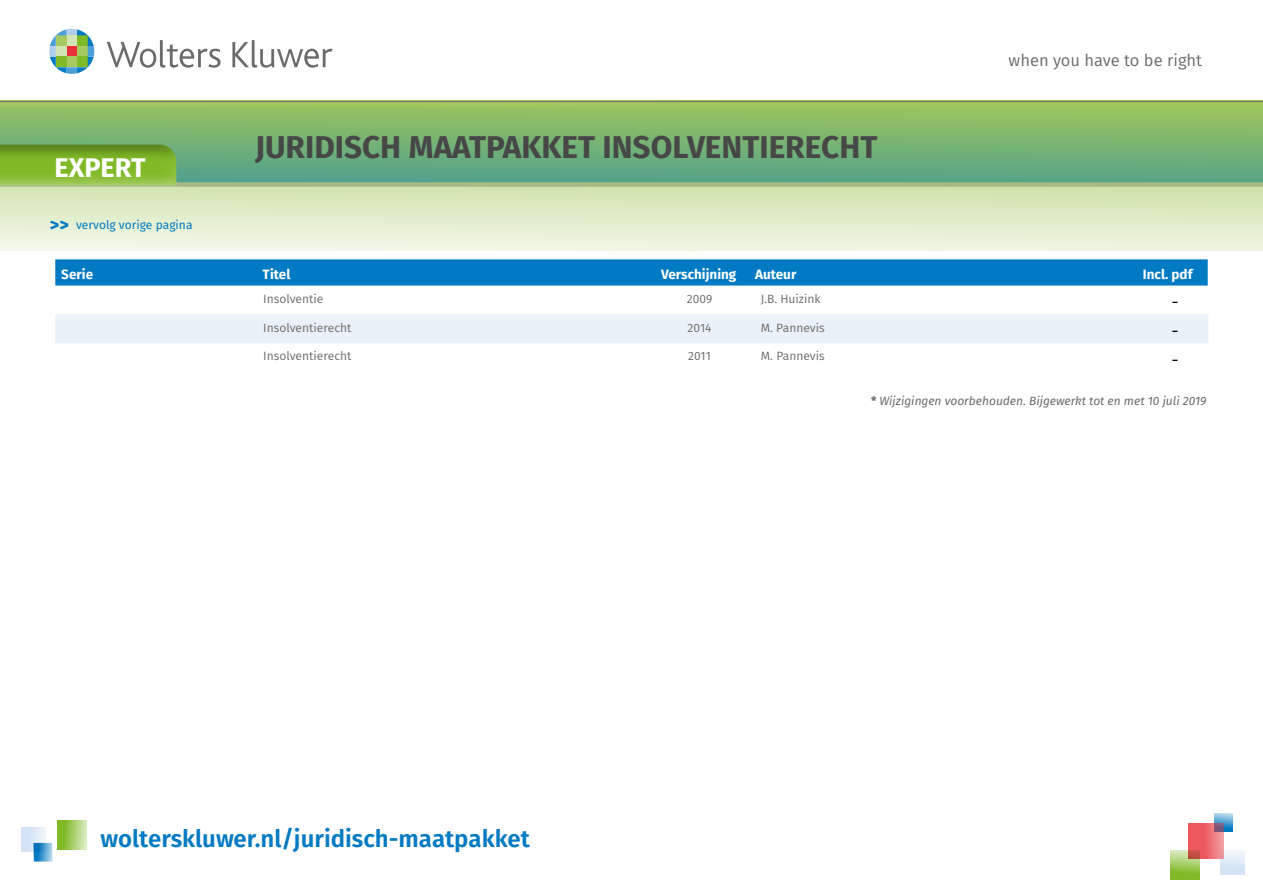
<style>
.page{position:relative;width:1263px;height:893px;background:#fff}
.page>*{position:absolute;margin:0;border:0;box-sizing:border-box;transform-origin:0 0}
.t1{font:700 31.5px "Fira Sans";color:#474747}
.t2{font:700 27px "Fira Sans";color:#fff}
.t3{font:600 24px "Fira Sans";color:#007ac2}
.t4{font:18px "Fira Sans";color:#000}
.t5{font:16.5px "Fira Sans";color:#6b6b6a}
.t6{font:700 13.5px "Fira Sans";color:#fff}
.t7{font:12px "Fira Sans";color:#6b6b6a}
.t8{font:italic 12px "Fira Sans";color:#6b6b6a}
.t9{font:12px "Fira Sans";color:#007ac2}
.s1{font-weight:800;font-size:18px}
.s2{font-weight:700;font-style:normal}
</style>
<div class="page">
<svg style="left:0;top:102px;width:1263px;height:149px;background:#aace9b"></svg>
<svg style="left:1214px;top:813px;width:19px;height:19px"></svg>
<div style="left:1220px;top:850px;width:24px;height:24px;background:linear-gradient(to bottom,#f3f5fa,#d0e0f4)"></div>
<svg style="left:1188px;top:823px;width:35px;height:35px"></svg>
<svg style="left:1170px;top:850px;width:30px;height:29px"></svg>
<div style="left:0;top:134px;width:187px;height:54px;background:#000;opacity:.75"></div>
<hr style="left:0;top:101px;width:1263px;height:1px;background:#6b6b6a">
<svg style="left:57px;top:820px;width:29px;height:29px"></svg>
<div style="left:22px;top:827px;width:24px;height:25px;background:linear-gradient(to right,#cddef4,#eef4fb)"></div>
<svg style="left:33px;top:843px;width:19px;height:18px"></svg>
<svg style="left:55px;top:259px;width:1153px;height:27px;background:#087ec3"></svg>
<svg style="left:107px;top:40px;width:114px;height:28px"></svg>
<svg style="left:232px;top:40px;width:100px;height:28px"></svg>
<svg style="left:49px;top:29px;width:45px;height:45px"></svg>
<div style="left:55px;top:314px;width:1153px;height:29px;background:#e9f1fa"></div>
<h2 class="t2" style="left:55px;top:149px;width:93px">EXPERT</h2>
<p class="t9" style="left:50px;top:216px;width:144px"><span class="s1">&gt;&gt;</span> vervolg vorige pagina</p>
<h1 class="t1" style="left:255px;top:125px;width:624px">JURIDISCH MAATPAKKET INSOLVENTIERECHT</h1>
<h3 class="t5" style="left:1008px;top:48px;width:195px">when you have to be right</h3>
<p class="t6" style="left:61px;top:265px;width:33px">Serie</p>
<p class="t6" style="left:263px;top:265px;width:29px">Titel</p>
<p class="t6" style="left:661px;top:265px;width:77px">Verschijning</p>
<p class="t6" style="left:755px;top:265px;width:43px">Auteur</p>
<p class="t6" style="left:1143px;top:265px;width:51px">Incl. pdf</p>
<p class="t7" style="left:263px;top:290px;width:62px">Insolventie</p>
<p class="t7" style="left:687px;top:290px;width:27px">2009</p>
<p class="t7" style="left:761px;top:290px;width:61px">J.B. Huizink</p>
<h3 class="t4" style="left:1171px;top:289px;width:9px">-</h3>
<p class="t7" style="left:263px;top:318px;width:90px">Insolventierecht</p>
<p class="t7" style="left:687px;top:318px;width:25px">2014</p>
<p class="t7" style="left:761px;top:318px;width:65px">M. Pannevis</p>
<h3 class="t4" style="left:1171px;top:318px;width:9px">-</h3>
<p class="t7" style="left:263px;top:347px;width:90px">Insolventierecht</p>
<p class="t7" style="left:688px;top:347px;width:24px">2011</p>
<p class="t7" style="left:761px;top:347px;width:65px">M. Pannevis</p>
<h3 class="t4" style="left:1171px;top:346px;width:9px">-</h3>
<h3 class="t3" style="left:101px;top:822px;width:431px">wolterskluwer.nl/juridisch-maatpakket</h3>
<p class="t8" style="left:871px;top:393px;width:337px"><span class="s2">*</span> Wijzigingen voorbehouden. Bijgewerkt tot en met 10 juli 2019</p>
</div>
